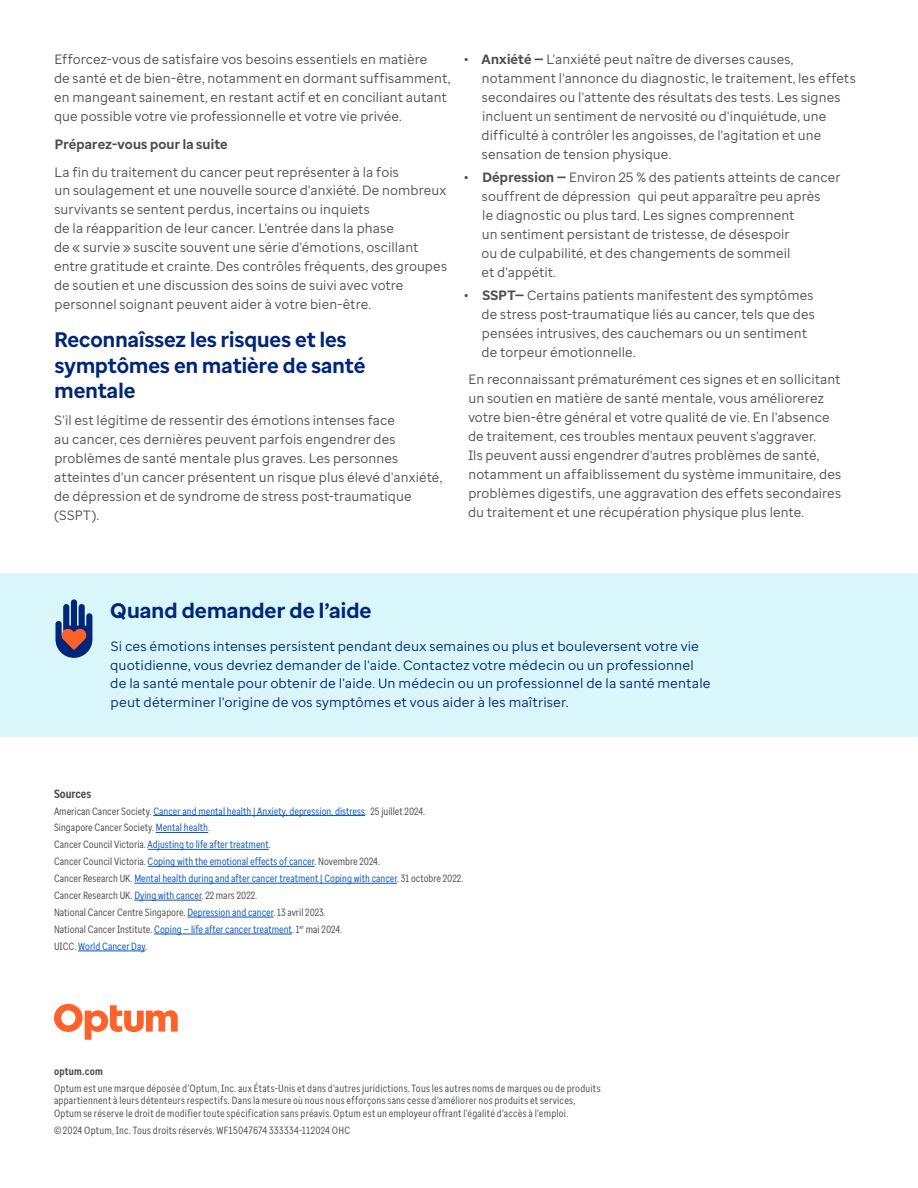
<style>
.page{position:relative;width:918px;height:1188px;background:#fff}
.page>*{position:absolute;margin:0;border:0;box-sizing:border-box;transform-origin:0 0}
.Subhead{font:700 21px/25.2px "Enterprise Sans";letter-spacing:.005em;color:#002677}
.Body{font:13.5px/18.9px "Enterprise Sans";letter-spacing:.01em;color:#4b4d4f}
.Body-2{font:13.5px/18.9px "Enterprise Sans";letter-spacing:.01em;color:#002677}
.Body-3{font:700 13.5px "Enterprise Sans";letter-spacing:.015em;color:#4b4d4f}
.t1{font:700 12px "Enterprise Sans Cond";color:#4b4d4f}
.Legal{font:10.5px/12.6px "Enterprise Sans Cond";letter-spacing:.015em;color:#4b4d4f}
.t2{font:10.5px "Enterprise Sans Cond";color:#0c55bb}
.Legal-2{font:700 10.5px "Enterprise Sans Cond";letter-spacing:.02em;color:#4b4d4f}
.s1{font-weight:700}
.s2{color:#4b4d4f}
.s3{color:#0c55bb}
</style>
<div class="page">
<div style="left:0;top:573px;width:918px;height:163px;background:#d9f6fa"></div>
<svg style="left:55px;top:599px;width:37px;height:59px"></svg>
<svg style="left:54px;top:1004px;width:124px;height:36px"></svg>
<hr style="left:153px;top:815px;width:212px;height:1px;background:#0c55bb">
<hr style="left:156px;top:832px;width:52px;height:1px;background:#0c55bb">
<hr style="left:148px;top:849px;width:121px;height:1px;background:#0c55bb">
<hr style="left:148px;top:866px;width:167px;height:1px;background:#0c55bb">
<hr style="left:134px;top:883px;width:263px;height:1px;background:#0c55bb">
<hr style="left:134px;top:900px;width:68px;height:1px;background:#0c55bb">
<hr style="left:187px;top:917px;width:87px;height:1px;background:#0c55bb">
<hr style="left:154px;top:934px;width:138px;height:1px;background:#0c55bb">
<hr style="left:78px;top:951px;width:67px;height:1px;background:#0c55bb">
<p class="Body" style="left:54px;top:50px;width:398px">Efforcez-vous de satisfaire vos besoins essentiels en matière<br>de santé et de bien-être, notamment en dormant suffisamment, en mangeant sainement, en restant actif et en conciliant autant que possible votre vie professionnelle et votre vie privée.</p>
<p class="Body-3" style="left:55px;top:135px;width:174px">Préparez-vous pour la suite</p>
<p class="Body" style="left:54px;top:162px;width:394px">La fin du traitement du cancer peut représenter à la fois<br>un soulagement et une nouvelle source d'anxiété. De nombreux survivants se sentent perdus, incertains ou inquiets<br>de la réapparition de leur cancer. L'entrée dans la phase<br>de « survie » suscite souvent une série d'émotions, oscillant entre gratitude et crainte. Des contrôles fréquents, des groupes de soutien et une discussion des soins de suivi avec votre personnel soignant peuvent aider à votre bien-être.</p>
<p class="Subhead" style="left:54px;top:327px;width:313px">Reconnaîssez les risques et les symptômes en matière de santé mentale</p>
<p class="Body" style="left:54px;top:411px;width:390px">S'il est légitime de ressentir des émotions intenses face<br>au cancer, ces dernières peuvent parfois engendrer des problèmes de santé mentale plus graves. Les personnes atteintes d'un cancer présentent un risque plus élevé d'anxiété, de dépression et de syndrome de stress post-traumatique (SSPT).</p>
<p class="Body" style="left:482px;top:50px;width:376px;text-indent:-17px"><span class="s1">• Anxiété —</span> L'anxiété peut naître de diverses causes, notamment l'annonce du diagnostic, le traitement, les effets secondaires ou l'attente des résultats des tests. Les signes incluent un sentiment de nervosité ou d'inquiétude, une difficulté à contrôler les angoisses, de l'agitation et une sensation de tension physique.</p>
<p class="Body" style="left:482px;top:168px;width:360px;text-indent:-17px"><span class="s1">• Dépression —</span> Environ 25 % des patients atteints de cancer souffrent de dépression qui peut apparaître peu après<br>le diagnostic ou plus tard. Les signes comprennent<br>un sentiment persistant de tristesse, de désespoir<br>ou de culpabilité, et des changements de sommeil<br>et d'appétit.</p>
<p class="Body" style="left:482px;top:286px;width:335px;text-indent:-17px"><span class="s1">• SSPT—</span> Certains patients manifestent des symptômes de stress post-traumatique liés au cancer, tels que des pensées intrusives, des cauchemars ou un sentiment de torpeur émotionnelle.</p>
<p class="Body" style="left:468px;top:370px;width:375px">En reconnaissant prématurément ces signes et en sollicitant un soutien en matière de santé mentale, vous améliorerez votre bien-être général et votre qualité de vie. En l'absence de traitement, ces troubles mentaux peuvent s'aggraver.<br>Ils peuvent aussi engendrer d'autres problèmes de santé, notamment un affaiblissement du système immunitaire, des problèmes digestifs, une aggravation des effets secondaires du traitement et une récupération physique plus lente.</p>
<p class="Subhead" style="left:110px;top:598px;width:263px">Quand demander de l’aide</p>
<p class="Body-2" style="left:110px;top:636px;width:602px">Si ces émotions intenses persistent pendant deux semaines ou plus et bouleversent votre vie quotidienne, vous devriez demander de l'aide. Contactez votre médecin ou un professionnel de la santé mentale pour obtenir de l'aide. Un médecin ou un professionnel de la santé mentale peut déterminer l'origine de vos symptômes et vous aider à les maîtriser.</p>
<p class="t1" style="left:54px;top:786px;width:39px">Sources</p>
<p class="t2" style="left:54px;top:804px;width:373px"><span class="s2">American Cancer Society.</span> Cancer and mental health | Anxiety, depression, distress<span class="s2">. 25 juillet 2024.</span></p>
<p class="Legal" style="left:54px;top:821px;width:158px">Singapore Cancer Society. <span class="s3">Mental health</span>.</p>
<p class="t2" style="left:54px;top:838px;width:218px"><span class="s2">Cancer Council Victoria.</span> Adjusting to life after treatment<span class="s2">.</span></p>
<p class="t2" style="left:54px;top:855px;width:327px"><span class="s2">Cancer Council Victoria.</span> Coping with the emotional effects of cancer<span class="s2">. Novembre 2024.</span></p>
<p class="t2" style="left:54px;top:872px;width:411px"><span class="s2">Cancer Research UK.</span> Mental health during and after cancer treatment | Coping with cancer<span class="s2">. 31 octobre 2022.</span></p>
<p class="Legal" style="left:54px;top:889px;width:205px">Cancer Research UK. <span class="s3">Dying with cancer</span>. 22 mars 2022.</p>
<p class="Legal" style="left:54px;top:906px;width:273px">National Cancer Centre Singapore. <span class="s3">Depression and cancer</span>. 13 avril 2023.</p>
<p class="Legal" style="left:54px;top:923px;width:290px">National Cancer Institute. <span class="s3">Coping — life after cancer treatment</span>. 1<sup>er</sup> mai 2024.</p>
<p class="t2" style="left:54px;top:939px;width:95px"><span class="s2">UICC.</span> World Cancer Day<span class="s2">.</span></p>
<p class="Legal-2" style="left:54px;top:1064px;width:50px">optum.com</p>
<p class="Legal" style="left:54px;top:1082px;width:548px">Optum est une marque déposée d’Optum, Inc. aux États-Unis et dans d’autres juridictions. Tous les autres noms de marques ou de produits appartiennent à leurs détenteurs respectifs. Dans la mesure où nous nous efforçons sans cesse d’améliorer nos produits et services,<br>Optum se réserve le droit de modifier toute spécification sans préavis. Optum est un employeur offrant l’égalité d’accès à l’emploi.</p>
<p class="Legal" style="left:54px;top:1124px;width:298px">© 2024 Optum, Inc. Tous droits réservés. WF15047674 333334-112024 OHC</p>
</div>
